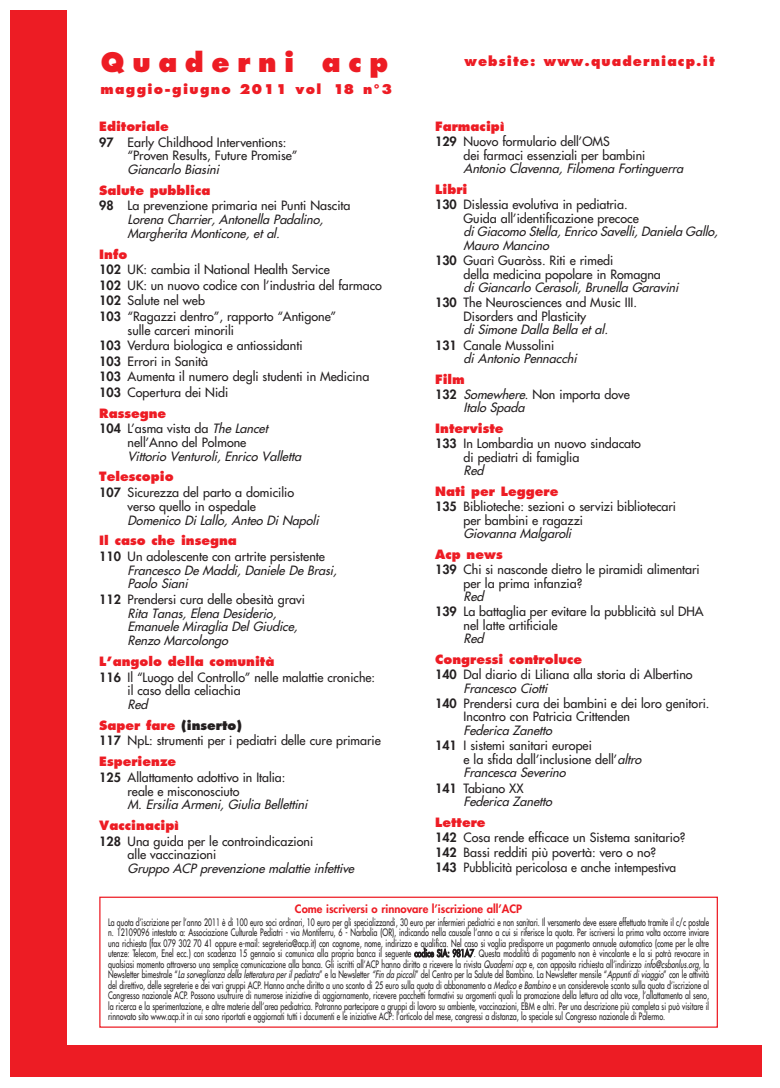
<style>
.page{position:relative;width:780px;height:1088px;background:#fff}
.page>*{position:absolute;margin:0;border:0;box-sizing:border-box;transform-origin:0 0}
.t1{font:800 26.25px "Futura";letter-spacing:.29em;color:#ed1c24}
.t2{font:800 13.12px "Futura";letter-spacing:.085em;color:#ed1c24}
.t3{font:12.5px/15.5px "Futura";color:#231f20}
.t4{font:italic 12.5px/13.8px "Futura";color:#231f20}
.t5{font:800 12.5px/20.9px "Futura";color:#ed1c24}
.t6{font:800 11.25px "Futura";color:#ed1c24}
.t7{font:10px/10.5px "Futura";color:#231f20;text-align:justify;scale:.69 1}
.s1{font-weight:800;color:#ed1c24}
.s2{font-weight:800}
.s3{font-style:italic}
.s4{font-weight:800;font-style:normal}
.s5{font-style:normal}
.s6{font-weight:400;font-style:italic;color:#231f20}
.s7{color:#231f20}
</style>
<div class="page">
<div style="left:99px;top:896px;width:619px;height:132px;border:1px solid #ed1c24"></div>
<div style="left:11px;top:11px;width:56px;height:1066px;background:#ed1c24"></div>
<div style="left:11px;top:1045px;width:751px;height:32px;background:#ed1c24"></div>
<h1 class="t1" style="left:100px;top:51px;width:289px">Quaderni acp</h1>
<h2 class="t2" style="left:464px;top:55px;width:252px">website: www.quaderniacp.it</h2>
<h2 class="t2" style="left:100px;top:83px;width:293px">maggio-giugno 2011 vol 18 n°3</h2>
<p class="t3" style="left:99px;top:120px;width:189px"><span class="s1">Editoriale<br></span><span class="s2">97</span> Early Childhood Interventions:</p>
<p class="t3" style="left:128px;top:149px;width:171px">“Proven Results, Future Promise”</p>
<p class="t4" style="left:128px;top:163px;width:96px">Giancarlo Biasini</p>
<p class="t3" style="left:99px;top:183px;width:253px"><span class="s1">Salute pubblica<br></span><span class="s2">98</span> La prevenzione primaria nei Punti Nascita</p>
<p class="t4" style="left:128px;top:214px;width:200px">Lorena Charrier, Antonella Padalino,<br>Margherita Monticone, et al.</p>
<p class="t3" style="left:99px;top:247px;width:284px"><span class="s1">Info<br></span><span class="s2">102</span> UK: cambia il National Health Service<br><span class="s2">102</span> UK: un nuovo codice con l’industria del farmaco<br><span class="s2">102</span> Salute nel web<br><span class="s2">103</span> “Ragazzi dentro”, rapporto “Antigone”</p>
<p class="t3" style="left:99px;top:323px;width:271px;text-indent:28px">sulle carceri minorili<br><span class="s2">103</span> Verdura biologica e antiossidanti<br><span class="s2">103</span> Errori in Sanità<br><span class="s2">103</span> Aumenta il numero degli studenti in Medicina<br><span class="s2">103</span> Copertura dei Nidi</p>
<p class="t3" style="left:99px;top:406px;width:173px"><span class="s1">Rassegne<br></span><span class="s2">104</span> L’asma vista da <span class="s3">The Lancet</span></p>
<p class="t3" style="left:128px;top:435px;width:120px">nell’Anno del Polmone</p>
<p class="t4" style="left:128px;top:450px;width:178px">Vittorio Venturoli, Enrico Valletta</p>
<p class="t3" style="left:99px;top:470px;width:196px"><span class="s1">Telescopio<br></span><span class="s2">107</span> Sicurezza del parto a domicilio</p>
<p class="t3" style="left:128px;top:499px;width:130px">verso quello in ospedale</p>
<p class="t4" style="left:128px;top:514px;width:195px">Domenico Di Lallo, Anteo Di Napoli</p>
<p class="t3" style="left:99px;top:534px;width:227px"><span class="s1">Il caso che insegna<br></span><span class="s2">110</span> Un adolescente con artrite persistente</p>
<p class="t4" style="left:128px;top:564px;width:213px">Francesco De Maddi, Daniele De Brasi,<br>Paolo Siani</p>
<p class="t4" style="left:128px;top:593px;width:179px;text-indent:-28px"><span class="s4">112</span> <span class="s5">Prendersi cura delle obesità gravi<br></span>Rita Tanas, Elena Desiderio,<br>Emanuele Miraglia Del Giudice,<br>Renzo Marcolongo</p>
<p class="t3" style="left:99px;top:654px;width:277px"><span class="s1">L’angolo della comunità<br></span><span class="s2">116</span> Il “Luogo del Controllo” nelle malattie croniche:</p>
<p class="t3" style="left:128px;top:684px;width:114px">il caso della celiachia</p>
<p class="t5" style="left:99px;top:695px;width:144px;text-indent:28px"><span class="s6">Red<br></span>Saper fare <span class="s7">(inserto)</span></p>
<p class="t3" style="left:99px;top:731px;width:283px;line-height:20.9px"><span class="s2">117</span> NpL: strumenti per i pediatri delle cure primarie<br><span class="s1">Esperienze</span></p>
<p class="t3" style="left:128px;top:771px;width:159px;line-height:13.8px;text-indent:-28px"><span class="s2">125</span> Allattamento adottivo in Italia: reale e misconosciuto</p>
<p class="t4" style="left:128px;top:799px;width:184px">M. Ersilia Armeni, Giulia Bellettini</p>
<p class="t3" style="left:99px;top:818px;width:215px"><span class="s1">Vaccinacipì<br></span><span class="s2">128</span> Una guida per le controindicazioni</p>
<p class="t3" style="left:128px;top:848px;width:90px">alle vaccinazioni</p>
<p class="t4" style="left:128px;top:862px;width:231px">Gruppo ACP prevenzione malattie infettive</p>
<p class="t3" style="left:435px;top:120px;width:176px"><span class="s1">Farmacipì<br></span><span class="s2">129</span> Nuovo formulario dell’OMS</p>
<p class="t3" style="left:463px;top:148px;width:183px">dei farmaci essenziali per bambini</p>
<p class="t4" style="left:463px;top:163px;width:224px">Antonio Clavenna, Filomena Fortinguerra</p>
<p class="t3" style="left:435px;top:183px;width:194px"><span class="s1">Libri<br></span><span class="s2">130</span> Dislessia evolutiva in pediatria.</p>
<p class="t3" style="left:463px;top:211px;width:177px">Guida all’identificazione precoce</p>
<p class="t4" style="left:463px;top:226px;width:259px">diGiacomo Stella,Enrico Savelli,Daniela Gallo,<br>Mauro Mancino</p>
<p class="t3" style="left:463px;top:254px;width:199px;line-height:13.5px;text-indent:-28px"><span class="s2">130</span> Guarì Guaròss. Riti e rimedi<br>della medicina popolare in Romagna</p>
<p class="t4" style="left:435px;top:281px;width:248px;line-height:15.2px;text-indent:28px">di Giancarlo Cerasoli, Brunella Garavini<br><span class="s4">130</span> <span class="s5">The Neurosciences and Music III.</span></p>
<p class="t3" style="left:463px;top:309px;width:124px">Disorders and Plasticity</p>
<p class="t4" style="left:435px;top:323px;width:177px;line-height:15.2px;text-indent:28px">di Simone Dalla Bella et al.<br><span class="s4">131</span> <span class="s5">Canale Mussolini</span></p>
<p class="t4" style="left:463px;top:352px;width:117px">di Antonio Pennacchi</p>
<p class="t3" style="left:435px;top:372px;width:196px"><span class="s1">Film<br></span><span class="s2">132</span> <span class="s3">Somewhere</span>. Non importa dove</p>
<p class="t4" style="left:463px;top:402px;width:65px">Italo Spada</p>
<p class="t3" style="left:435px;top:422px;width:207px"><span class="s1">Interviste<br></span><span class="s2">133</span> In Lombardia un nuovo sindacato</p>
<p class="t3" style="left:463px;top:450px;width:117px">di pediatri di famiglia</p>
<p class="t4" style="left:463px;top:465px;width:24px">Red</p>
<p class="t3" style="left:435px;top:484px;width:242px"><span class="s1">Nati per Leggere<br></span><span class="s2">135</span> Biblioteche: sezioni o servizi bibliotecari</p>
<p class="t3" style="left:463px;top:513px;width:121px">per bambini e ragazzi</p>
<p class="t4" style="left:463px;top:527px;width:112px">Giovanna Malgaroli</p>
<p class="t3" style="left:435px;top:547px;width:266px"><span class="s1">Acp news<br></span><span class="s2">139</span> Chi si nasconde dietro le piramidi alimentari</p>
<p class="t3" style="left:463px;top:576px;width:120px">per la prima infanzia?</p>
<p class="t3" style="left:435px;top:590px;width:270px;text-indent:28px"><span class="s3">Red<br></span><span class="s2">139</span> La battaglia per evitare la pubblicità sul DHA</p>
<p class="t3" style="left:463px;top:618px;width:96px">nel latte artificiale</p>
<p class="t4" style="left:463px;top:633px;width:24px">Red</p>
<p class="t3" style="left:435px;top:652px;width:259px"><span class="s1">Congressi controluce<br></span><span class="s2">140</span> Dal diario di Liliana alla storia di Albertino</p>
<p class="t3" style="left:435px;top:681px;width:276px;text-indent:28px"><span class="s3">Francesco Ciotti<br></span><span class="s2">140</span> Prendersi cura dei bambini e dei loro genitori.</p>
<p class="t3" style="left:463px;top:710px;width:168px">Incontro con Patricia Crittenden</p>
<p class="t3" style="left:435px;top:723px;width:158px;text-indent:28px"><span class="s3">Federica Zanetto<br></span><span class="s2">141</span> I sistemi sanitari europei</p>
<p class="t3" style="left:463px;top:753px;width:182px;line-height:13.5px">e la sfida dall’inclusione dell’<span class="s3">altro<br>Francesca Severino</span></p>
<p class="t4" style="left:463px;top:782px;width:93px;text-indent:-28px"><span class="s4">141</span> <span class="s5">Tabiano XX<br></span>Federica Zanetto</p>
<p class="t3" style="left:435px;top:815px;width:252px"><span class="s1">Lettere<br></span><span class="s2">142</span> Cosa rende efficace un Sistema sanitario?<br><span class="s2">142</span> Bassi redditi più povertà: vero o no?<br><span class="s2">143</span> Pubblicità pericolosa e anche intempestiva</p>
<p class="t6" style="left:295px;top:904px;width:229px">Come iscriversi o rinnovare l’iscrizione all’ACP</p>
<p class="t7" style="left:108px;top:917px;width:872px">La quota d’iscrizione per l’anno 2011 è di 100 euro soci ordinari, 10 euro per gli specializzandi, 30 euro per infermieri pediatrici e non sanitari. Il versamento deve essere effettuato tramite il c/c postale n. 12109096 intestato a: Associazione Culturale Pe dia tri - via Montiferru, 6 - Narbolia (OR), indicando nella causale l’anno a cui si riferisce la quota. Per iscriversi la prima volta occorre inviare una richiesta (fax 079 302 70 41 oppure e-mail: segreteria@acp.it) con cognome, nome, indirizzo e qualifica. Nel caso si voglia predisporre un pa gamento annuale automatico (come per le altre utenze: Telecom, Enel ecc.) con scadenza 15 gennaio si co munica alla propria banca il se guente codice SIA: 981A7. Questa modalità di pagamento non è vincolante e la si potrà revocare in qualsiasi momento attraverso una semplice comunicazione alla banca. Gli iscritti all’ACP hanno diritto a ricevere la rivista <span class="s3">Quaderni acp</span> e, con apposita richiesta all’indirizzo <span class="s3">info@csbonlus.org</span>, la Newsletter bimestrale “<span class="s3">La sorveglianza della letteratura per il pediatra</span>” e la Newsletter <span class="s3">“Fin da piccoli</span>” del Centro per la Salute del Bambino. La Newsletter mensile “<span class="s3">Appunti di viaggio</span>” con le attività del direttivo, delle segreterie e dei vari gruppi ACP. Hanno anche diritto a uno sconto di 25 euro sulla quota di abbonamento a <span class="s3">Medico e Bambino</span>e un considerevole sconto sulla quota d’iscrizione al Congresso nazionale ACP. Pos sono usufruire di numerose iniziative di aggiornamento, ricevere pacchetti formativi su argomenti quali la promozione della lettura ad alta voce, l’allattamento al seno, la ricerca e la sperimentazione, e altre materie dell’area pediatrica. Potranno partecipare a gruppi di lavoro su ambiente, vaccinazioni, EBM e altri. Per una descrizione più completa si può visitare il rinnovato sito www.acp.it in cui sono riportati e aggiornati tutti i documenti e le iniziative ACP: l’articolo del mese, congressi a distanza, lo speciale sul Congresso nazionale di Palermo.</p>
</div>
